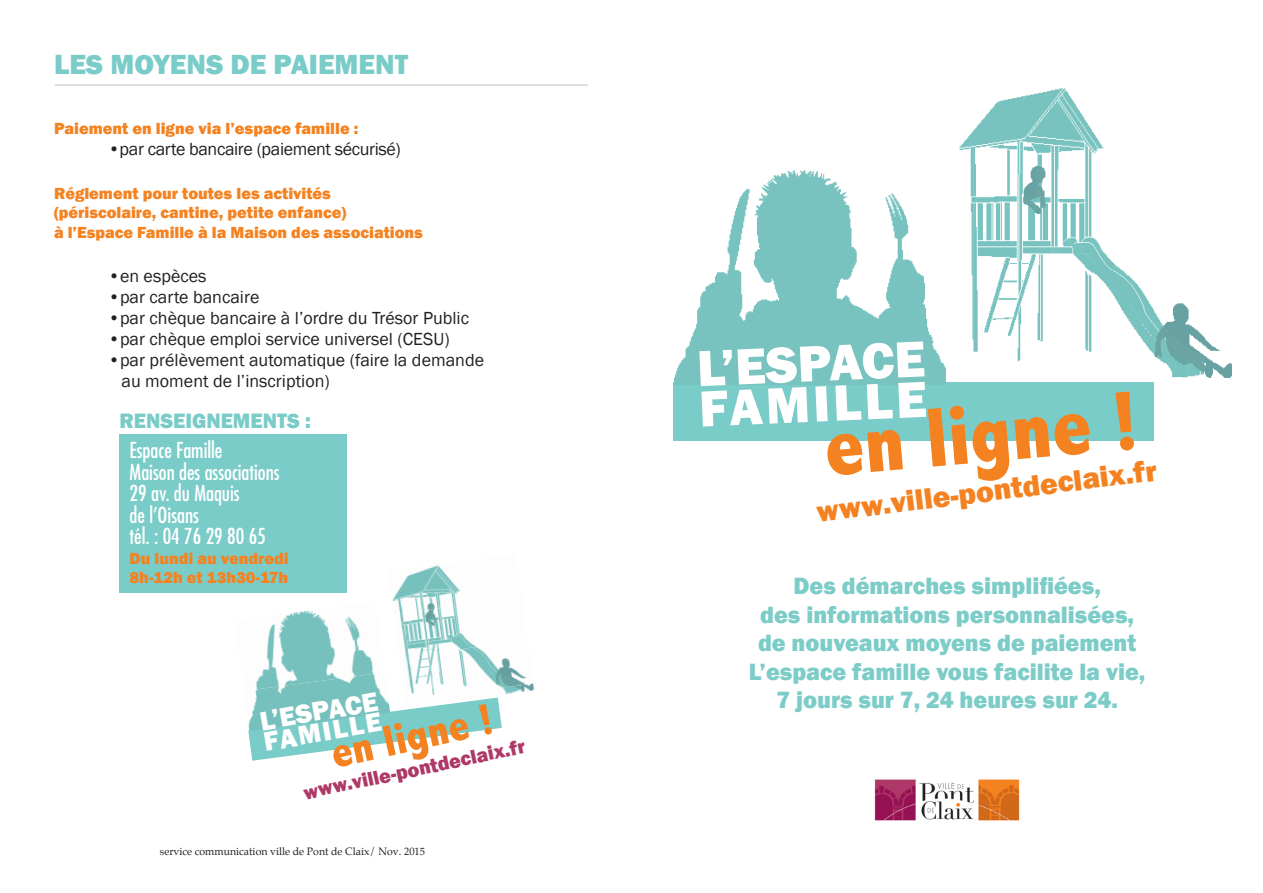
<style>
.page{position:relative;width:1263px;height:893px;background:#fff}
.page>*{position:absolute;margin:0;border:0;box-sizing:border-box;transform-origin:0 0}
.t1{font:800 condensed 84.75px "Abadi";color:#f58220}
.t2{font:800 52.5px/40.8px "Franklin Gothic";color:#fff}
.t3{font:800 condensed 44.25px "Abadi";color:#f58220}
.t4{font:800 30.15px "Franklin Gothic";color:#f58220}
.t5{font:800 28.5px "Franklin Gothic";color:#7accc8}
.t6{font:800 27.45px/21.1px "Franklin Gothic";color:#fff}
.t7{font:800 24.3px/28.5px "Franklin Gothic";color:#7cccc8;text-align:center}
.t8{font:condensed 21.45px/21.5px "Futura";color:#fff}
.t9{font:800 21.45px "Franklin Gothic";color:#7accc8}
.t10{font:800 20.4px "Franklin Gothic";color:#ae3867}
.t11{font:18px/21.6px "Franklin Gothic";color:#231f20}
.t12{font:18px "Franklin Gothic";letter-spacing:-.02em;color:#231f20}
.t13{font:800 16.5px/19.5px "Franklin Gothic";color:#f58220}
.t14{font:10.5px "Palatino";color:#231f20}
</style>
<div class="page">
<div style="left:672px;top:383px;width:481px;height:58px;background:#7accc8"></div>
<div style="left:120px;top:434px;width:227px;height:159px;background:#7accc8"></div>
<hr style="left:55px;top:85px;width:533px;height:1px;background:#bcbdc0">
<img style="left:874px;top:779px;width:146px;height:42px">
<img style="left:674px;top:171px;width:272px;height:212px">
<img style="left:959px;top:88px;width:272px;height:290px">
<svg style="left:248px;top:707px;width:254px;height:54px"></svg>
<img style="left:262px;top:610px;width:111px;height:62px">
<img style="left:248px;top:672px;width:142px;height:59px">
<img style="left:392px;top:565px;width:69px;height:36px">
<img style="left:394px;top:597px;width:74px;height:43px">
<img style="left:403px;top:640px;width:124px;height:43px">
<img style="left:409px;top:683px;width:125px;height:24px">
<h3 class="t5" style="left:54px;top:46px;width:356px">LES MOYENS DE PAIEMENT</h3>
<p class="t13" style="left:54px;top:119px;width:306px">Paiement en ligne via l’espace famille :</p>
<p class="t12" style="left:108px;top:138px;width:294px">•par carte bancaire (paiement sécurisé)</p>
<p class="t13" style="left:54px;top:183px;width:370px">Réglement pour toutes les activités (périscolaire, cantine, petite enfance)<br>à l’Espace Famille à la Maison des associations</p>
<p class="t11" style="left:108px;top:265px;width:100px">•en espèces</p>
<p class="t11" style="left:108px;top:286px;width:153px">•par carte bancaire</p>
<p class="t11" style="left:108px;top:307px;width:363px">•par chèque bancaire à l’ordre du Trésor Public</p>
<p class="t11" style="left:108px;top:328px;width:343px">•par chèque emploi service universel (CESU)</p>
<p class="t11" style="left:122px;top:349px;width:364px;text-indent:-14px">•par prélèvement automatique (faire la demande au moment de l’inscription)</p>
<h3 class="t9" style="left:120px;top:407px;width:193px">RENSEIGNEMENTS :</h3>
<h3 class="t8" style="left:130px;top:439px;width:152px">Espace Famille<br>Maison des associations<br>29 av. du Maquis<br>de l’Oisans<br>tél. : 04 76 29 80 65</h3>
<p class="t13" style="left:130px;top:548px;width:161px">Du lundi au vendredi<br>8h-12h et 13h30-17h</p>
<h3 class="t6" style="left:258px;top:711px;width:121px;rotate:-10deg">L’ESPACE<br>FAMILLE</h3>
<h3 class="t3" style="left:326px;top:729px;width:166px;rotate:-13deg">en ligne !</h3>
<p class="t10" style="left:301px;top:780px;width:227px;rotate:-12deg">www.ville-pontdeclaix.fr</p>
<p class="t14" style="left:160px;top:845px;width:267px">service communication ville de Pont de Claix/ Nov. 2015</p>
<h2 class="t2" style="left:696px;top:349px;width:230px;rotate:-3deg">L’ESPACE<br>FAMILLE</h2>
<h1 class="t1" style="left:820px;top:399px;width:316px;rotate:-5deg">en ligne !</h1>
<h3 class="t4" style="left:814px;top:493px;width:344px;rotate:-7deg">www.ville-pontdeclaix.fr</h3>
<h3 class="t7" style="left:749px;top:572px;width:398px">Des démarches simplifiées,<br>des informations personnalisées, de nouveaux moyens de paiement<br>L’espace famille vous facilite la vie,<br>7 jours sur 7, 24 heures sur 24.</h3>
</div>
